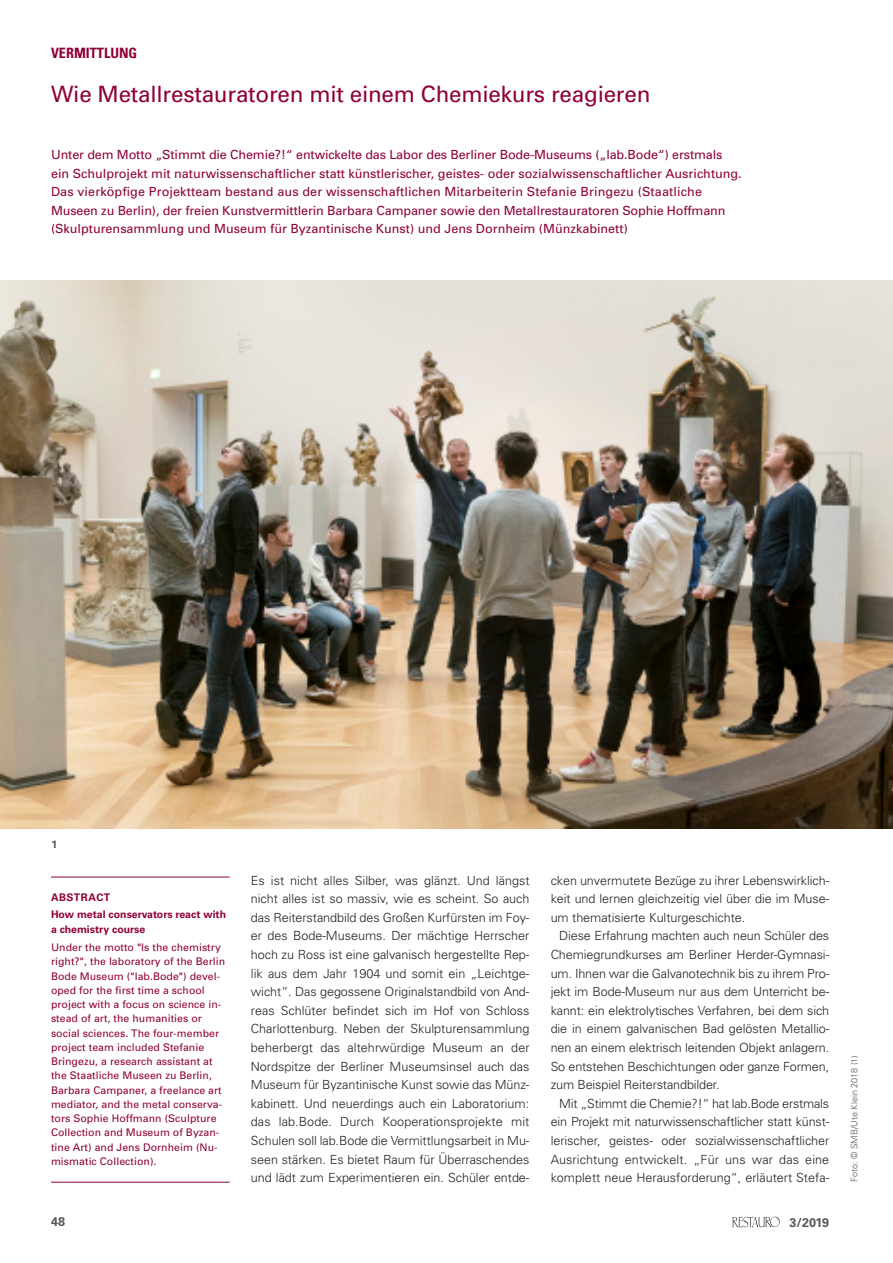
<style>
.page{position:relative;width:893px;height:1263px;background:#fff}
.page>*{position:absolute;margin:0;border:0;box-sizing:border-box;transform-origin:0 0}
.HTK_Titel_Hea{font:22.5px "Univers";letter-spacing:-.01em;color:#8f0038}
.RubBal_li{font:700 condensed 14.25px "Univers";color:#8f0038}
.HT_SP_Copy-0{font:300 12.6px/18.6px "Univers";letter-spacing:-.005em;color:#231f20;text-align:justify}
.HT_SP_Copy-2{font:300 12.6px/18.6px "Univers";letter-spacing:-.005em;color:#231f20;text-align:justify}
.HT_Sub_rot{font:12.6px/18.6px "Univers";color:#8f0038}
.t1{font:700 12.6px "Univers";letter-spacing:-.01em;color:#57585a}
.Abstract_Copy{font:10.5px/14.2px "Univers";letter-spacing:.005em;color:#8f0038}
.Abstract_Head{font:700 10.5px/14.2px "Univers";color:#8f0038}
.BU_ohne_Raster{font:700 10.5px "Univers";letter-spacing:.05em;color:#8f0038}
.BildNr_re{font:700 10.5px "Univers";color:#57585a}
.BiNw{font:300 9px "Univers";color:#57585a}
</style>
<div class="page">
<img style="left:732px;top:1217px;width:48px;height:10px">
<img style="left:0;top:280px;width:893px;height:549px">
<hr style="left:51px;top:877px;width:179px;height:1px;background:#8f0038">
<hr style="left:51px;top:1182px;width:179px;height:1px;background:#8f0038">
<p class="RubBal_li" style="left:51px;top:44px;width:88px">VERMITTLUNG</p>
<p class="HTK_Titel_Hea" style="left:51px;top:80px;width:601px">Wie Metallrestauratoren mit einem Chemiekurs reagieren</p>
<p class="HT_Sub_rot" style="left:51px;top:145px;width:673px">Unter dem Motto „Stimmt die Chemie?!“ entwickelte das Labor des Berliner Bode-Museums („lab.Bode“) erstmals</p>
<p class="HT_Sub_rot" style="left:51px;top:164px;width:692px">ein Schulprojekt mit naturwissenschaftlicher statt künstlerischer, geistes- oder sozialwissenschaftlicher Ausrichtung.<br>Das vierköpfige Projektteam bestand aus der wissenschaftlichen Mitarbeiterin Stefanie Bringezu (Staatliche</p>
<p class="HT_Sub_rot" style="left:51px;top:201px;width:676px">Museen zu Berlin), der freien Kunstvermittlerin Barbara Campaner sowie den Metallrestauratoren Sophie Hoffmann (Skulpturensammlung und Museum für Byzantinische Kunst) und Jens Dornheim (Münzkabinett)</p>
<p class="BildNr_re" style="left:52px;top:838px;width:7px">1</p>
<p class="BU_ohne_Raster" style="left:51px;top:891px;width:61px">ABSTRACT</p>
<p class="Abstract_Head" style="left:51px;top:908px;width:177px">How metal conservators react with a chemistry course</p>
<p class="Abstract_Copy" style="left:51px;top:940px;width:176px">Under the motto "Is the chemistry right?", the laboratory of the Berlin<br>Bode Museum ("lab.Bode") devel&shy;oped for the first time a school project with a focus on science in&shy;stead of art, the humanities or social sciences. The four-member project team included Stefanie<br>Bringezu, a research assistant at the Staatliche Museen zu Berlin,<br>Barbara Campaner, a freelance art mediator, and the metal conserva&shy;tors Sophie Hoffmann (Sculpture<br>Collection and Museum of Byzan&shy;tine Art) and Jens Dornheim (Nu&shy;mismatic Collection).</p>
<p class="HT_SP_Copy-0" style="left:251px;top:871px;width:280px">Es ist nicht alles Silber, was glänzt. Und längst nicht alles ist so massiv, wie es scheint. So auch das Reiterstandbild des Großen Kurfürsten im Foy&shy;er des Bode-Museums. Der mächtige Herrscher hoch zu Ross ist eine galvanisch hergestellte Rep&shy;lik aus dem Jahr 1904 und somit ein „Leichtge&shy;wicht“. Das gegossene Originalstandbild von And&shy;reas Schlüter befindet sich im Hof von Schloss Charlottenburg. Neben der Skulpturensammlung beherbergt das altehrwürdige Museum an der Nordspitze der Berliner Museumsinsel auch das Museum für Byzantinische Kunst sowie das Münz&shy;kabinett. Und neuerdings auch ein Laboratorium: das lab.Bode. Durch Kooperationsprojekte mit Schulen soll lab.Bode die Vermittlungsarbeit in Mu&shy;seen stärken. Es bietet Raum für Überraschendes und lädt zum Experimentieren ein. Schüler entde-</p>
<p class="HT_SP_Copy-0" style="left:551px;top:871px;width:280px">cken unvermutete Bezüge zu ihrer Lebenswirklich&shy;keit und lernen gleichzeitig viel über die im Muse&shy;um thematisierte Kulturgeschichte.</p>
<p class="HT_SP_Copy-2" style="left:551px;top:926px;width:280px;text-indent:9px">Diese Erfahrung machten auch neun Schüler des Chemiegrundkurses am Berliner Herder-Gymnasi&shy;um. Ihnen war die Galvanotechnik bis zu ihrem Pro&shy;jekt im Bode-Museum nur aus dem Unterricht be&shy;kannt: ein elektrolytisches Verfahren, bei dem sich die in einem galvanischen Bad gelösten Metallio&shy;nen an einem elektrisch leitenden Objekt anlagern.<br>So entstehen Beschichtungen oder ganze Formen, zum Beispiel Reiterstandbilder.</p>
<p class="HT_SP_Copy-2" style="left:551px;top:1094px;width:280px;text-indent:9px">Mit „Stimmt die Chemie?!“ hat lab.Bode erstmals ein Projekt mit naturwissenschaftlicher statt künst&shy;lerischer, geistes- oder sozialwissenschaftlicher Ausrichtung entwickelt. „Für uns war das eine komplett neue Herausforderung“, erläutert Stefa-</p>
<p class="t1" style="left:51px;top:1214px;width:16px">48</p>
<p class="t1" style="left:789px;top:1215px;width:41px">3/2019</p>
<p class="BiNw" style="left:849px;top:1182px;width:128px;rotate:-90deg">Foto: © SMB/Ute Klein 2018 (1)</p>
</div>
